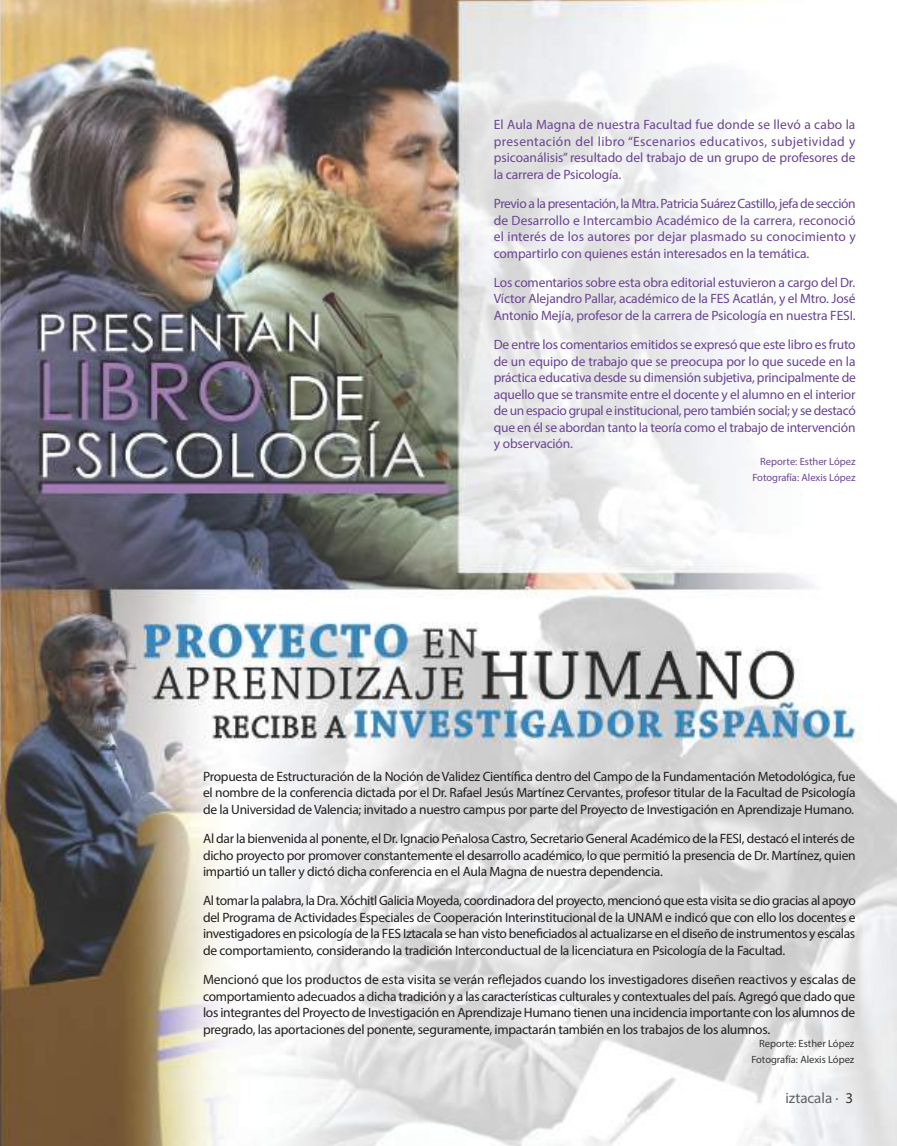
<style>
.page{position:relative;width:897px;height:1146px;background:#fff}
.page>*{position:absolute;margin:0;border:0;box-sizing:border-box;transform-origin:0 0}
.t1{font:15px "Myriad Pro";color:#606163}
.t2{font:13.5px/16.5px "Myriad Pro";letter-spacing:-.02em;color:#241f1f;text-align:justify}
.t3{font:13.5px/16.5px "Myriad Pro";letter-spacing:-.01em;color:#6a4592;text-align:justify}
.t4{font:10.5px/16.5px "Myriad Pro";color:#6a4592;text-align:right}
.t5{font:10.5px/16.5px "Myriad Pro";color:#373535;text-align:right}
.s1{color:#373535}
</style>
<div class="page">
<img style="left:0;top:0;width:897px;height:1145px">
<p class="t3" style="left:494px;top:116px;width:363px">El Aula Magna de nuestra Facultad fue donde se llevó a cabo la presentación del libro “Escenarios educativos, subjetividad y psicoanálisis” resultado del trabajo de un grupo de profesores de la carrera de Psicología.</p>
<p class="t3" style="left:494px;top:195px;width:363px">Previo a la presentación, la Mtra. Patricia Suárez Castillo, jefa de sección de Desarrollo e Intercambio Académico de la carrera, reconoció el interés de los autores por dejar plasmado su conocimiento y compartirlo con quienes están interesados en la temática.</p>
<p class="t3" style="left:494px;top:274px;width:363px">Los comentarios sobre esta obra editorial estuvieron a cargo del Dr.<br>Víctor Alejandro Pallar, académico de la FES Acatlán, y el Mtro. José Antonio Mejía, profesor de la carrera de Psicología en nuestra FESI.</p>
<p class="t3" style="left:494px;top:336px;width:363px">De entre los comentarios emitidos se expresó que este libro es fruto de un equipo de trabajo que se preocupa por lo que sucede en la práctica educativa desde su dimensión subjetiva, principalmente de aquello que se transmite entre el docente y el alumno en el interior de un espacio grupal e institucional, pero también social; y se destacó que en él se abordan tanto la teoría como el trabajo de intervención y observación.</p>
<p class="t4" style="left:752px;top:453px;width:105px">Reporte: Esther López<br>Fotografía: Alexis López</p>
<p class="t2" style="left:203px;top:767px;width:654px">Propuesta de Estructuración de la Noción de Validez Científica dentro del Campo de la Fundamentación Metodológica, fue el nombre de la conferencia dictada por el Dr. Rafael Jesús Martínez Cervantes, profesor titular de la Facultad de Psicología de la Universidad de Valencia; invitado a nuestro campus por parte del Proyecto de Investigación en Aprendizaje Humano.</p>
<p class="t2" style="left:203px;top:830px;width:654px">Al dar la bienvenida al ponente, el Dr. Ignacio Peñalosa Castro, Secretario General Académico de la FESI, destacó el interés de dicho proyecto por promover constantemente el desarrollo académico, lo que permitió la presencia de Dr. Martínez, quien impartió un taller y dictó dicha conferencia en el Aula Magna de nuestra dependencia.</p>
<p class="t2" style="left:203px;top:892px;width:654px">Al tomar la palabra, la Dra. Xóchitl Galicia Moyeda, coordinadora del proyecto, mencionó que esta visita se dio gracias al apoyo del Programa de Actividades Especiales de Cooperación Interinstitucional de la UNAM e indicó que con ello los docentes e investigadores en psicología de la FES Iztacala se han visto beneficiados al actualizarse en el diseño de instrumentos y escalas de comportamiento, considerando la tradición Interconductual de la licenciatura en Psicología de la Facultad.</p>
<p class="t2" style="left:203px;top:971px;width:654px">Mencionó que los productos de esta visita se verán reflejados cuando los investigadores diseñen reactivos y escalas de comportamiento adecuados a dicha tradición y a las características culturales y contextuales del país. Agregó que dado que los integrantes del Proyecto de Investigación en Aprendizaje Humano tienen una incidencia importante con los alumnos de pregrado, las aportaciones del ponente, seguramente, impactarán también en los trabajos de los alumnos.</p>
<p class="t5" style="left:751px;top:1034px;width:105px">Reporte: Esther López<br>Fotografía: Alexis López</p>
<p class="t1" style="left:785px;top:1089px;width:69px">iztacala · <span class="s1">3</span></p>
</div>
